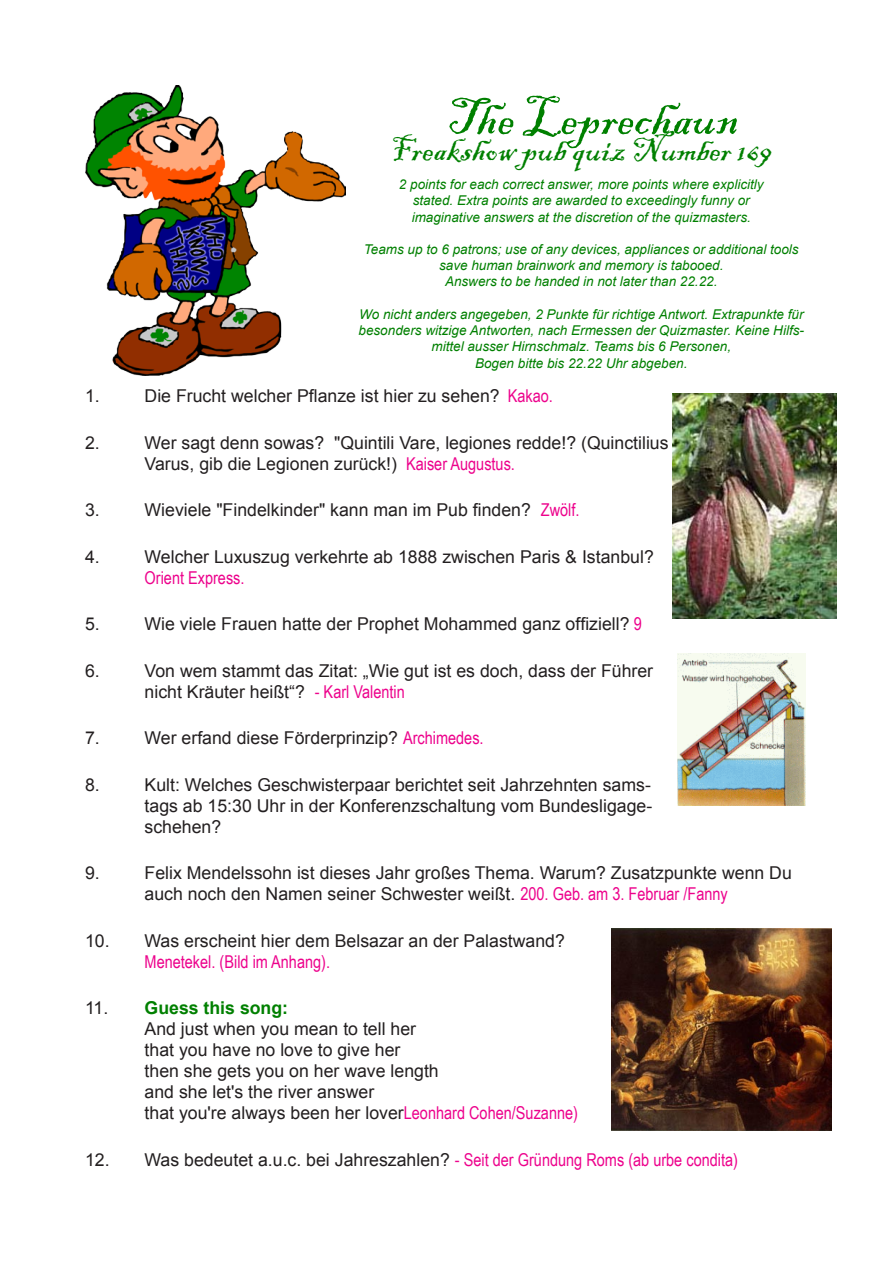
<style>
.page{position:relative;width:893px;height:1263px;background:#fff}
.page>*{position:absolute;margin:0;border:0;box-sizing:border-box;transform-origin:0 0}
.Quiz_Title{font:54px "Blackadder ITC";color:#008000}
.Quiz_Title-2{font:36px "Blackadder ITC";color:#008000}
.Quiz_Question{font:17.7px/21px "Arial";color:#231f20}
.Quiz_Red_Info_small{font:italic 13.5px/16.2px "Arial";color:#008000;text-align:center}
.s1{font-family:"Arial Narrow";color:#ed028c}
.s2{font-weight:700;color:#008000}
</style>
<div class="page">
<img style="left:672px;top:393px;width:165px;height:226px">
<img style="left:677px;top:653px;width:128px;height:152px">
<img style="left:611px;top:928px;width:221px;height:202px">
<img style="left:85px;top:85px;width:260px;height:291px">
<p class="Quiz_Title" style="left:447px;top:85px;width:293px">The Leprechaun</p>
<p class="Quiz_Title-2" style="left:390px;top:128px;width:384px">Freakshow pub quiz Number 169</p>
<p class="Quiz_Red_Info_small" style="left:399px;top:177px;width:366px">2 points for each correct answer, more points where explicitly</p>
<p class="Quiz_Red_Info_small" style="left:413px;top:193px;width:338px">stated. Extra points are awarded to exceedingly funny or</p>
<p class="Quiz_Red_Info_small" style="left:412px;top:209px;width:341px">imaginative answers at the discretion of the quizmasters.</p>
<p class="Quiz_Red_Info_small" style="left:364px;top:241px;width:436px">Teams up to 6 patrons; use of any devices, appliances or additional tools save human brainwork and memory is tabooed.</p>
<p class="Quiz_Red_Info_small" style="left:445px;top:274px;width:274px">Answers to be handed in not later than 22.22.</p>
<p class="Quiz_Red_Info_small" style="left:359px;top:306px;width:447px">Wo nicht anders angegeben, 2 Punkte für richtige Antwort. Extrapunkte für besonders witzige Antworten, nach Ermessen der Quizmaster. Keine Hilfs&shy;mittel ausser Hirnschmalz. Teams bis 6 Personen,<br>Bogen bitte bis 22.22 Uhr abgeben.</p>
<p class="Quiz_Question" style="left:85px;top:385px;width:16px">1.</p>
<p class="Quiz_Question" style="left:145px;top:385px;width:410px">Die Frucht welcher Pflanze ist hier zu sehen? <span class="s1">Kakao.</span></p>
<p class="Quiz_Question" style="left:85px;top:432px;width:16px">2.</p>
<p class="Quiz_Question" style="left:145px;top:432px;width:526px">Wer sagt denn sowas? "Quintili Vare, legiones redde!? (Quinctilius<br>Varus, gib die Legionen zurück!) <span class="s1">Kaiser Augustus.</span></p>
<p class="Quiz_Question" style="left:85px;top:499px;width:16px">3.</p>
<p class="Quiz_Question" style="left:145px;top:499px;width:436px">Wieviele "Findelkinder" kann man im Pub finden? <span class="s1">Zwölf.</span></p>
<p class="Quiz_Question" style="left:85px;top:546px;width:16px">4.</p>
<p class="Quiz_Question" style="left:145px;top:546px;width:511px">Welcher Luxuszug verkehrte ab 1888 zwischen Paris &amp; Istanbul?<br><span class="s1">Orient Express.</span></p>
<p class="Quiz_Question" style="left:85px;top:613px;width:16px">5.</p>
<p class="Quiz_Question" style="left:145px;top:613px;width:499px">Wie viele Frauen hatte der Prophet Mohammed ganz offiziell? <span class="s1">9</span></p>
<p class="Quiz_Question" style="left:85px;top:660px;width:16px">6.</p>
<p class="Quiz_Question" style="left:145px;top:660px;width:510px">Von wem stammt das Zitat: „Wie gut ist es doch, dass der Führer nicht Kräuter heißt“? <span class="s1">- Karl Valentin</span></p>
<p class="Quiz_Question" style="left:85px;top:727px;width:16px">7.</p>
<p class="Quiz_Question" style="left:145px;top:727px;width:341px">Wer erfand diese Förderprinzip? <span class="s1">Archimedes.</span></p>
<p class="Quiz_Question" style="left:85px;top:774px;width:16px">8.</p>
<p class="Quiz_Question" style="left:145px;top:774px;width:509px;text-align:justify">Kult: Welches Geschwisterpaar berichtet seit Jahrzehnten sams&shy;tags ab 15:30 Uhr in der Konferenzschaltung vom Bundesligage&shy;schehen?</p>
<p class="Quiz_Question" style="left:85px;top:863px;width:16px">9.</p>
<p class="Quiz_Question" style="left:145px;top:863px;width:649px">Felix Mendelssohn ist dieses Jahr großes Thema. Warum? Zusatzpunkte wenn Du auch noch den Namen seiner Schwester weißt. <span class="s1">200. Geb. am 3. Februar /Fanny</span></p>
<p class="Quiz_Question" style="left:145px;top:930px;width:422px;text-indent:-60px">10. Was erscheint hier dem Belsazar an der Palastwand?<br><span class="s1">Menetekel. (Bild im Anhang).</span></p>
<p class="Quiz_Question" style="left:145px;top:998px;width:435px;text-indent:-60px">11. <span class="s2">Guess this song:<br></span>And just when you mean to tell her<br>that you have no love to give her<br>then she gets you on her wave length<br>and she let's the river answer<br>that you're always been her lover<span class="s1">Leonhard Cohen/Suzanne)</span></p>
<p class="Quiz_Question" style="left:85px;top:1149px;width:654px">12. Was bedeutet a.u.c. bei Jahreszahlen? <span class="s1">- Seit der Gründung Roms (ab urbe condita)</span></p>
</div>
